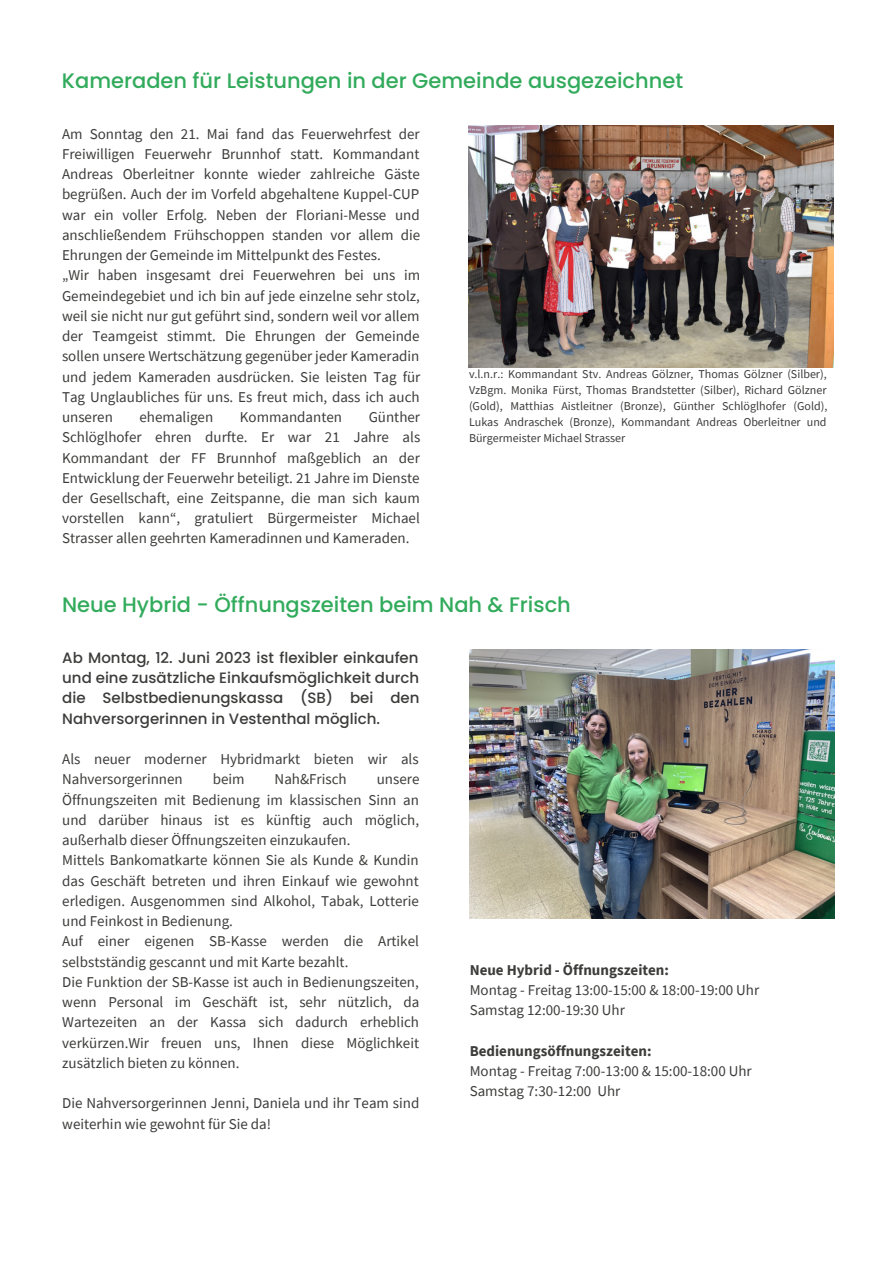
<style>
.page{position:relative;width:893px;height:1264px;background:#fff}
.page>*{position:absolute;margin:0;border:0;box-sizing:border-box;transform-origin:0 0}
.t1{font:500 21px "Poppins";color:#32ab5c}
.t2{font:15px/20.2px "Source Sans Pro";color:#3c3c3b;text-align:justify}
.t3{font:500 15px/20.2px "Poppins";color:#3c3c3b;text-align:justify}
.t4{font:700 15px "Source Sans Pro";color:#3c3c3b}
.t5{font:12px/16px "Source Sans Pro";color:#3c3c3b;text-align:justify}
</style>
<div class="page">
<img style="left:468px;top:125px;width:365px;height:243px">
<img style="left:469px;top:649px;width:365px;height:269px">
<p class="t1" style="left:62px;top:66px;width:622px">Kameraden für Leistungen in der Gemeinde ausgezeichnet</p>
<p class="t2" style="left:62px;top:123px;width:360px">Am Sonntag den 21. Mai fand das Feuerwehrfest der Freiwilligen Feuerwehr Brunnhof statt. Kommandant Andreas Oberleitner konnte wieder zahlreiche Gäste begrüßen. Auch der im Vorfeld abgehaltene Kuppel-CUP war ein voller Erfolg. Neben der Floriani-Messe und anschließendem Frühschoppen standen vor allem die Ehrungen der Gemeinde im Mittelpunkt des Festes.</p>
<p class="t2" style="left:62px;top:265px;width:360px">„Wir haben insgesamt drei Feuerwehren bei uns im Gemeindegebiet und ich bin auf jede einzelne sehr stolz, weil sie nicht nur gut geführt sind, sondern weil vor allem der Teamgeist stimmt. Die Ehrungen der Gemeinde sollen unsere Wertschätzung gegenüber jeder Kameradin und jedem Kameraden ausdrücken. Sie leisten Tag für Tag Unglaubliches für uns. Es freut mich, dass ich auch unseren</p>
<p class="t2" style="left:62px;top:406px;width:360px;text-indent:306px">Günther Schlöglhofer ehren durfte. Er war 21 Jahre als Kommandant der FF Brunnhof maßgeblich an der Entwicklung der Feuerwehr beteiligt. 21 Jahre im Dienste der Gesellschaft, eine Zeitspanne, die man sich kaum vorstellen kann“, gratuliert Bürgermeister Michael Strasser allen geehrten Kameradinnen und Kameraden.</p>
<p class="t2" style="left:139px;top:406px;width:75px">ehemaligen</p>
<p class="t2" style="left:240px;top:406px;width:104px">Kommandanten</p>
<p class="t5" style="left:469px;top:365px;width:360px">v.l.n.r.: Kommandant Stv. Andreas Gölzner, Thomas Gölzner (Silber), VzBgm. Monika Fürst, Thomas Brandstetter (Silber), Richard Gölzner (Gold), Matthias Aistleitner (Bronze), Günther Schlöglhofer (Gold), Lukas Andraschek (Bronze), Kommandant Andreas Oberleitner und Bürgermeister Michael Strasser</p>
<p class="t1" style="left:62px;top:589px;width:510px">Neue Hybrid - Öffnungszeiten beim Nah &amp; Frisch</p>
<p class="t3" style="left:62px;top:647px;width:359px">Ab Montag, 12. Juni 2023 ist flexibler einkaufen und eine zusätzliche Einkaufsmöglichkeit durch die Selbstbedienungskassa (SB) bei den Nahversorgerinnen in Vestenthal möglich.</p>
<p class="t2" style="left:62px;top:748px;width:358px">Als neuer moderner Hybridmarkt bieten wir als<br>Nahversorgerinnen</p>
<p class="t2" style="left:213px;top:769px;width:33px">beim</p>
<p class="t2" style="left:274px;top:769px;width:74px">Nah&amp;Frisch</p>
<p class="t2" style="left:62px;top:769px;width:358px;text-indent:314px">unsere Öffnungszeiten mit Bedienung im klassischen Sinn an und darüber hinaus ist es künftig auch möglich, außerhalb dieser Öffnungszeiten einzukaufen.</p>
<p class="t2" style="left:62px;top:849px;width:358px">Mittels Bankomatkarte können Sie als Kunde &amp; Kundin das Geschäft betreten und ihren Einkauf wie gewohnt erledigen. Ausgenommen sind Alkohol, Tabak, Lotterie und Feinkost in Bedienung.</p>
<p class="t2" style="left:62px;top:930px;width:358px">Auf einer eigenen SB-Kasse werden die Artikel selbstständig gescannt und mit Karte bezahlt.</p>
<p class="t2" style="left:62px;top:971px;width:358px">Die Funktion der SB-Kasse ist auch in Bedienungszeiten, wenn Personal im Geschäft ist, sehr nützlich, da Wartezeiten an der Kassa sich dadurch erheblich verkürzen.Wir freuen uns, Ihnen diese Möglichkeit zusätzlich bieten zu können.</p>
<p class="t2" style="left:62px;top:1092px;width:358px">Die Nahversorgerinnen Jenni, Daniela und ihr Team sind weiterhin wie gewohnt für Sie da!</p>
<p class="t4" style="left:469px;top:960px;width:201px">Neue Hybrid - Öffnungszeiten:</p>
<p class="t2" style="left:469px;top:979px;width:291px">Montag - Freitag 13:00-15:00 &amp; 18:00-19:00 Uhr</p>
<p class="t2" style="left:469px;top:999px;width:157px">Samstag 12:00-19:30 Uhr</p>
<p class="t4" style="left:469px;top:1041px;width:183px">Bedienungsöffnungszeiten:</p>
<p class="t2" style="left:469px;top:1060px;width:283px">Montag - Freitag 7:00-13:00 &amp; 15:00-18:00 Uhr</p>
<p class="t2" style="left:469px;top:1080px;width:152px">Samstag 7:30-12:00 Uhr</p>
</div>
